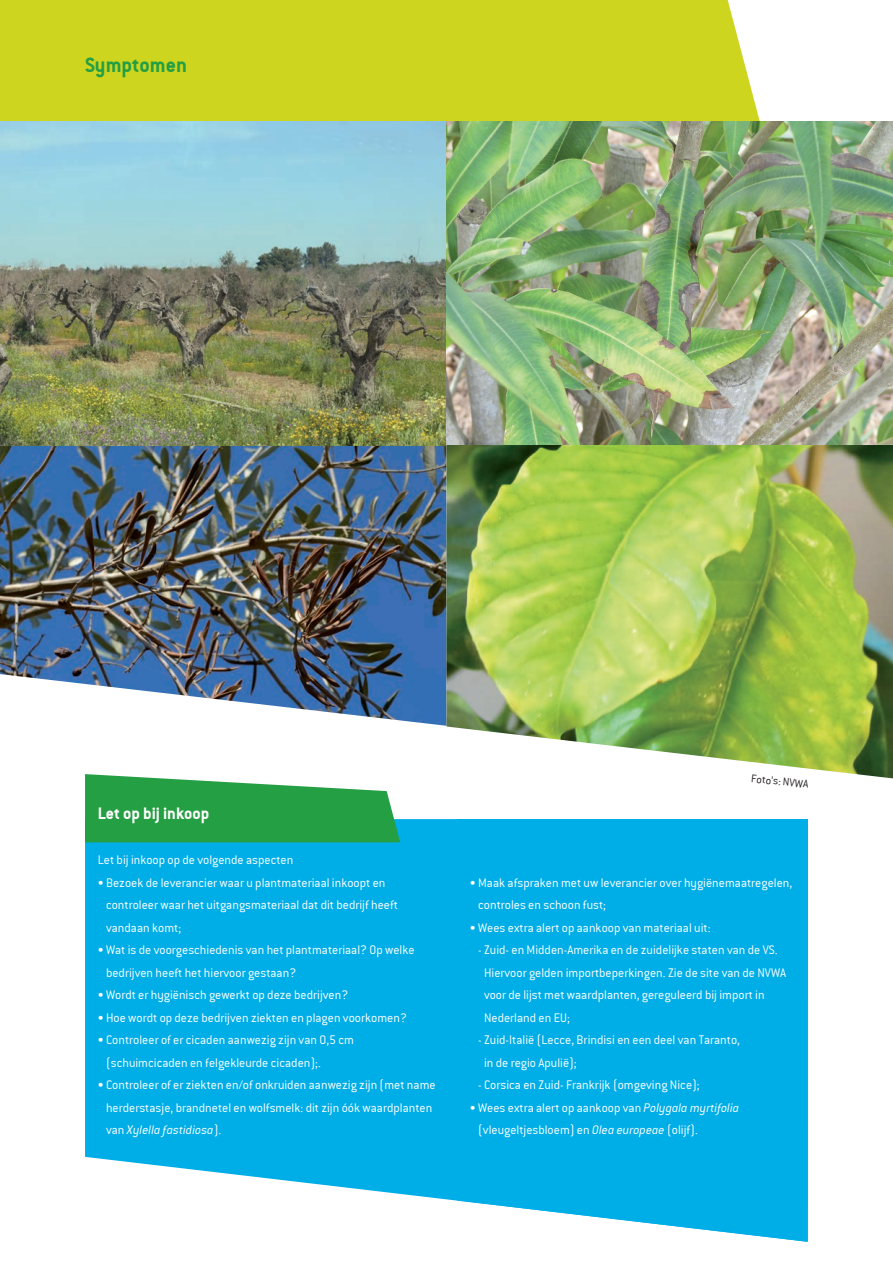
<style>
.page{position:relative;width:893px;height:1263px;background:#fff}
.page>*{position:absolute;margin:0;border:0;box-sizing:border-box;transform-origin:0 0}
.t1{font:22.5px "Conduit ITCTT Bold";color:#259f43}
.subkop{font:18px "Conduit ITCTT Bold";color:#fff}
.subkop-2{font:13.5px/22.5px "Conduit ITCTT Light";color:#fff}
.subkop-3{font:12px "Conduit ITCTT Light";color:#231f20}
.s1{font-style:italic}
</style>
<div class="page">
<svg style="left:85px;top:819px;width:723px;height:423px;background:#1ab6e9"></svg>
<div style="left:0;top:0;width:760px;height:121px;background:#ced51e"></div>
<svg style="left:85px;top:774px;width:315px;height:68px;background:#43ac5d"></svg>
<img style="left:0;top:121px;width:446px;height:605px">
<img style="left:446px;top:121px;width:447px;height:657px">
<p class="t1" style="left:85px;top:52px;width:103px">Symptomen</p>
<p class="subkop" style="left:98px;top:803px;width:113px">Let op bij inkoop</p>
<p class="subkop-2" style="left:98px;top:849px;width:197px">Let bij inkoop op de volgende aspecten</p>
<p class="subkop-2" style="left:106px;top:871px;width:293px;text-indent:-8px">• Bezoek de leverancier waar u plantmateriaal inkoopt en controleer waar het uitgangsmateriaal dat dit bedrijf heeft vandaan komt;</p>
<p class="subkop-2" style="left:106px;top:939px;width:310px;text-indent:-8px">• Wat is de voorgeschiedenis van het plantmateriaal? Op welke bedrijven heeft het hiervoor gestaan?</p>
<p class="subkop-2" style="left:98px;top:984px;width:252px">• Wordt er hygiënisch gewerkt op deze bedrijven?</p>
<p class="subkop-2" style="left:98px;top:1006px;width:311px">• Hoe wordt op deze bedrijven ziekten en plagen voorkomen?</p>
<p class="subkop-2" style="left:106px;top:1029px;width:249px;text-indent:-8px">• Controleer of er cicaden aanwezig zijn van 0,5 cm (schuimcicaden en felgekleurde cicaden);.</p>
<p class="subkop-2" style="left:106px;top:1074px;width:331px;text-indent:-8px">• Controleer of er ziekten en/of onkruiden aanwezig zijn (met name herderstasje, brandnetel en wolfsmelk: dit zijn óók waardplanten van <span class="s1">Xylella fastidiosa</span>).</p>
<p class="subkop-3" style="left:752px;top:772px;width:59px;rotate:6deg">Foto’s: NVWA</p>
<p class="subkop-2" style="left:478px;top:871px;width:316px;text-indent:-8px">• Maak afspraken met uw leverancier over hygiënemaatregelen, controles en schoon fust;</p>
<p class="subkop-2" style="left:470px;top:916px;width:242px">• Wees extra alert op aankoop van materiaal uit:</p>
<p class="subkop-2" style="left:484px;top:939px;width:304px;text-indent:-6px">- Zuid- en Midden-Amerika en de zuidelijke staten van de VS.<br>Hiervoor gelden importbeperkingen. Zie de site van de NVWA voor de lijst met waardplanten, gereguleerd bij import in Nederland en EU;</p>
<p class="subkop-2" style="left:484px;top:1029px;width:258px;text-indent:-6px">- Zuid-Italië (Lecce, Brindisi en een deel van Taranto, in de regio Apulië);</p>
<p class="subkop-2" style="left:478px;top:1074px;width:223px">- Corsica en Zuid- Frankrijk (omgeving Nice);</p>
<p class="subkop-2" style="left:478px;top:1096px;width:263px;text-indent:-8px">• Wees extra alert op aankoop van <span class="s1">Polygala myrtifolia </span>(vleugeltjesbloem) en <span class="s1">Olea europeae</span> (olijf).</p>
</div>
